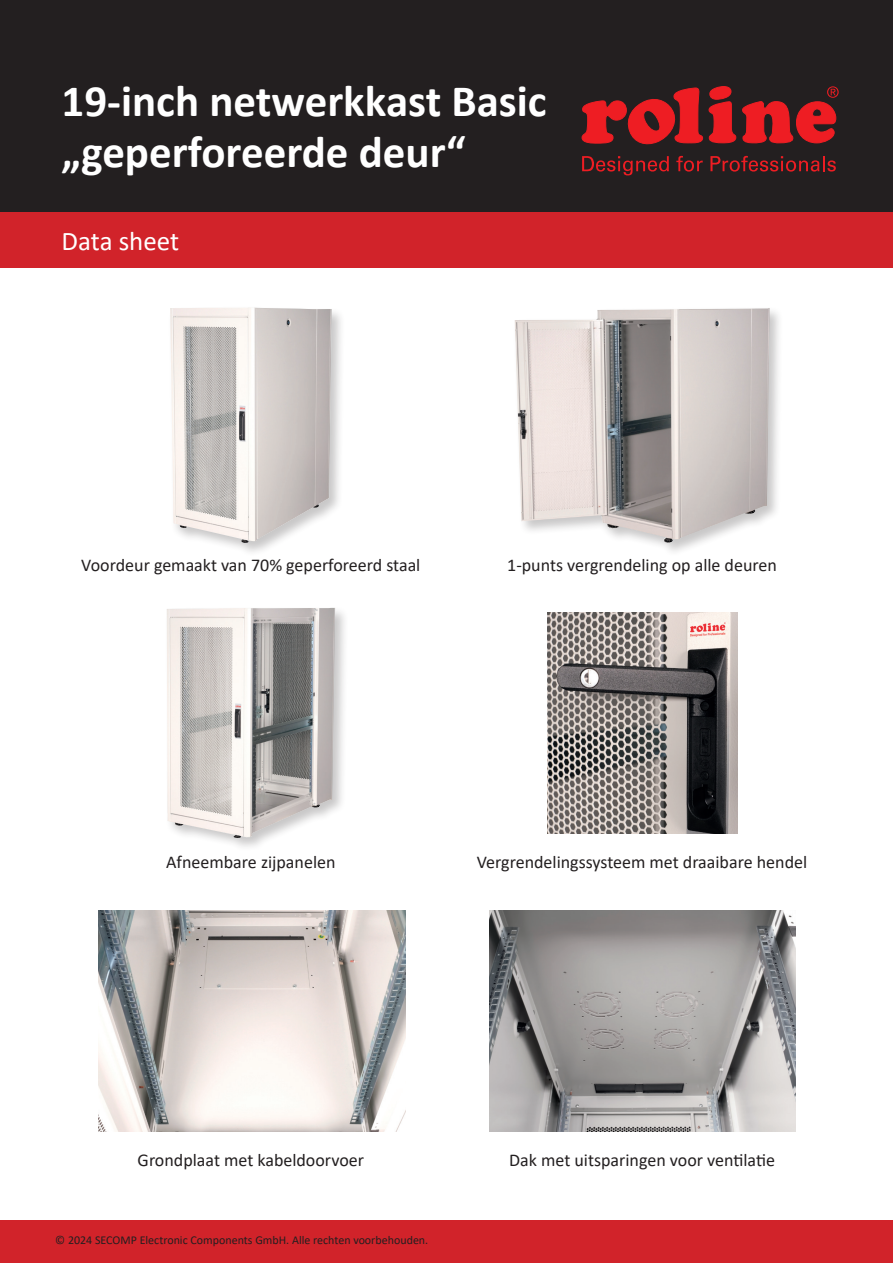
<style>
.page{position:relative;width:893px;height:1263px;background:#fff}
.page>*{position:absolute;margin:0;border:0;box-sizing:border-box;transform-origin:0 0}
.t1{font:700 45px/51px "Calibri";color:#fff}
.t2{font:27px "Calibri";color:#fff}
.t3{font:18px "Calibri";color:#231f20}
.t4{font:12px "Calibri";color:#231f20}
</style>
<div class="page">
<div style="left:0;top:0;width:893px;height:213px;background:#231f20"></div>
<div style="left:0;top:213px;width:893px;height:55px;background:#d1232a"></div>
<svg style="left:582px;top:86px;width:257px;height:59px"></svg>
<svg style="left:582px;top:156px;width:87px;height:19px"></svg>
<svg style="left:676px;top:156px;width:27px;height:16px"></svg>
<svg style="left:710px;top:156px;width:126px;height:16px"></svg>
<div style="left:0;top:1220px;width:893px;height:43px;background:#d1232a"></div>
<div style="left:168px;top:305px;width:178px;height:252px;background:#231f20;opacity:.25"></div>
<img style="left:170px;top:308px;width:162px;height:235px">
<div style="left:512px;top:306px;width:272px;height:251px;background:#231f20;opacity:.25"></div>
<img style="left:515px;top:308px;width:255px;height:235px">
<img style="left:99px;top:910px;width:306px;height:221px">
<img style="left:489px;top:910px;width:306px;height:221px">
<div style="left:164px;top:606px;width:185px;height:246px;background:#231f20;opacity:.25"></div>
<img style="left:167px;top:608px;width:168px;height:230px">
<img style="left:547px;top:612px;width:190px;height:221px">
<h1 class="t1" style="left:62px;top:75px;width:487px">19-inch netwerkkast Basic „geperforeerde deur“</h1>
<h2 class="t2" style="left:62px;top:223px;width:119px">Data sheet</h2>
<p class="t3" style="left:81px;top:552px;width:341px">Voordeur gemaakt van 70% geperforeerd staal</p>
<p class="t3" style="left:507px;top:552px;width:271px">1-punts vergrendeling op alle deuren</p>
<p class="t3" style="left:166px;top:850px;width:171px">Afneembare zijpanelen</p>
<p class="t3" style="left:477px;top:850px;width:332px">Vergrendelingssysteem met draaibare hendel</p>
<p class="t3" style="left:138px;top:1147px;width:228px">Grondplaat met kabeldoorvoer</p>
<p class="t3" style="left:509px;top:1147px;width:267px">Dak met uitsparingen voor ventilatie</p>
<p class="t4" style="left:55px;top:1231px;width:374px">© 2024 SECOMP Electronic Components GmbH. Alle rechten voorbehouden.</p>
</div>
